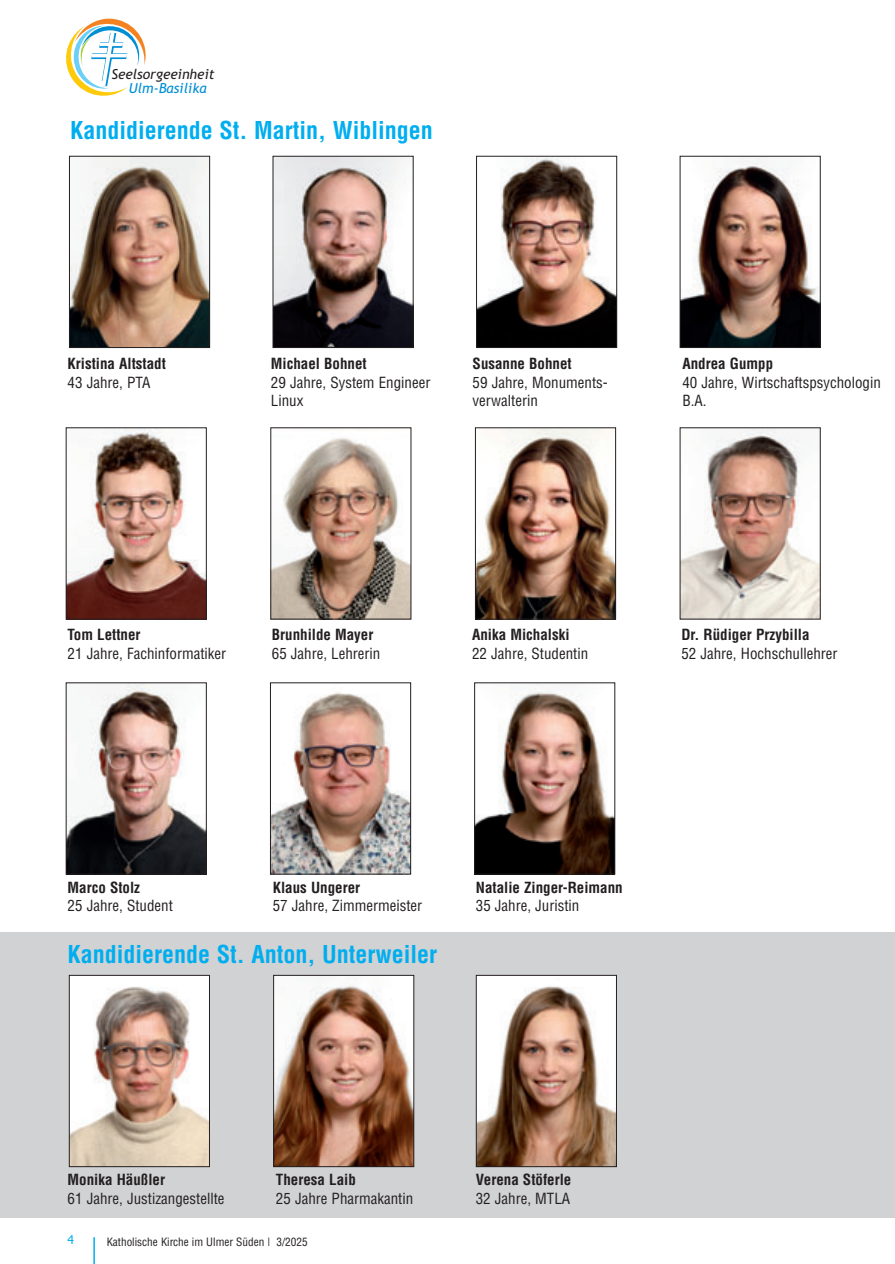
<style>
.page{position:relative;width:895px;height:1264px;background:#fff}
.page>*{position:absolute;margin:0;border:0;box-sizing:border-box;transform-origin:0 0}
.t1{font:700 condensed 24px "Helvetica";color:#00aeef}
.t2{font:condensed 15px/18.8px "Helvetica";color:#231f20}
.t3{font:700 condensed 15px "Helvetica";color:#231f20}
.t4{font:italic 13.8px "Trebuchet MS";color:#231f20}
.t5{font:italic 13.8px "Trebuchet MS";color:#008fd5}
.t6{font:12px "Tahoma";color:#00aeef}
.t7{font:condensed 11.25px "Helvetica";color:#231f20}
</style>
<div class="page">
<div style="left:0;top:932px;width:895px;height:285px;background:#d1d2d4"></div>
<svg style="left:66px;top:19px;width:80px;height:77px"></svg>
<hr style="left:93px;top:1236px;width:2px;height:27px;background:#00aeef">
<img style="left:71px;top:977px;width:137px;height:187px">
<div style="left:69px;top:975px;width:141px;height:191px;border:1px solid #231f20"></div>
<img style="left:276px;top:977px;width:136px;height:187px">
<div style="left:274px;top:975px;width:140px;height:191px;border:1px solid #231f20"></div>
<img style="left:478px;top:977px;width:136px;height:187px">
<div style="left:476px;top:975px;width:140px;height:191px;border:1px solid #231f20"></div>
<img style="left:71px;top:158px;width:137px;height:187px">
<div style="left:69px;top:156px;width:141px;height:191px;border:1px solid #231f20"></div>
<img style="left:682px;top:158px;width:136px;height:187px">
<div style="left:680px;top:156px;width:140px;height:191px;border:1px solid #231f20"></div>
<img style="left:275px;top:158px;width:136px;height:187px">
<div style="left:273px;top:156px;width:140px;height:191px;border:1px solid #231f20"></div>
<img style="left:478px;top:158px;width:137px;height:187px">
<div style="left:476px;top:156px;width:141px;height:191px;border:1px solid #231f20"></div>
<img style="left:68px;top:429px;width:136px;height:188px">
<div style="left:66px;top:427px;width:140px;height:192px;border:1px solid #231f20"></div>
<img style="left:682px;top:429px;width:136px;height:188px">
<img style="left:273px;top:429px;width:136px;height:188px">
<img style="left:477px;top:429px;width:137px;height:188px">
<div style="left:475px;top:427px;width:141px;height:192px;border:1px solid #231f20"></div>
<img style="left:68px;top:684px;width:136px;height:188px">
<div style="left:66px;top:682px;width:140px;height:192px;border:1px solid #231f20"></div>
<img style="left:272px;top:692px;width:137px;height:180px">
<div style="left:270px;top:682px;width:141px;height:192px;border:1px solid #231f20"></div>
<img style="left:477px;top:684px;width:136px;height:188px">
<div style="left:475px;top:682px;width:140px;height:192px;border:1px solid #231f20"></div>
<p class="t4" style="left:111px;top:69px;width:105px">Seelsorgeeinheit</p>
<p class="t5" style="left:129px;top:83px;width:79px">Ulm-Basilika</p>
<h1 class="t1" style="left:70px;top:117px;width:364px">Kandidierende St. Martin, Wiblingen</h1>
<p class="t3" style="left:68px;top:355px;width:100px">Kristina Altstadt</p>
<p class="t2" style="left:68px;top:373px;width:84px">43 Jahre, PTA</p>
<p class="t3" style="left:271px;top:355px;width:97px">Michael Bohnet</p>
<p class="t2" style="left:271px;top:373px;width:161px">29 Jahre, System Engineer<br>Linux</p>
<p class="t3" style="left:473px;top:355px;width:101px">Susanne Bohnet</p>
<p class="t2" style="left:473px;top:373px;width:137px">59 Jahre, Monuments&shy;verwalterin</p>
<p class="t3" style="left:682px;top:355px;width:92px">Andrea Gumpp</p>
<p class="t2" style="left:682px;top:373px;width:200px">40 Jahre, Wirtschaftspsychologin<br>B.A.</p>
<p class="t3" style="left:68px;top:626px;width:75px">Tom Lettner</p>
<p class="t2" style="left:68px;top:644px;width:160px">21 Jahre, Fachinformatiker</p>
<p class="t3" style="left:272px;top:626px;width:103px">Brunhilde Mayer</p>
<p class="t2" style="left:272px;top:644px;width:110px">65 Jahre, Lehrerin</p>
<p class="t3" style="left:472px;top:626px;width:99px">Anika Michalski</p>
<p class="t2" style="left:472px;top:644px;width:118px">22 Jahre, Studentin</p>
<p class="t3" style="left:681px;top:626px;width:130px">Dr. Rüdiger Przybilla</p>
<p class="t2" style="left:681px;top:644px;width:158px">52 Jahre, Hochschullehrer</p>
<p class="t3" style="left:68px;top:878px;width:74px">Marco Stolz</p>
<p class="t2" style="left:68px;top:896px;width:107px">25 Jahre, Student</p>
<p class="t3" style="left:273px;top:878px;width:89px">Klaus Ungerer</p>
<p class="t2" style="left:273px;top:896px;width:151px">57 Jahre, Zimmermeister</p>
<h1 class="t1" style="left:68px;top:940px;width:371px">Kandidierende St. Anton, Unterweiler</h1>
<p class="t3" style="left:476px;top:878px;width:148px">Natalie Zinger-Reimann</p>
<p class="t2" style="left:476px;top:896px;width:105px">35 Jahre, Juristin</p>
<p class="t3" style="left:68px;top:1171px;width:99px">Monika Häußler</p>
<p class="t2" style="left:68px;top:1189px;width:158px">61 Jahre, Justizangestellte</p>
<p class="t3" style="left:276px;top:1171px;width:81px">Theresa Laib</p>
<p class="t2" style="left:276px;top:1189px;width:139px">25 Jahre Pharmakantin</p>
<p class="t6" style="left:68px;top:1231px;width:8px">4</p>
<p class="t7" style="left:107px;top:1235px;width:203px">Katholische Kirche im Ulmer Süden | 3/2025</p>
<p class="t3" style="left:476px;top:1171px;width:97px">Verena Stöferle</p>
<p class="t2" style="left:476px;top:1189px;width:96px">32 Jahre, MTLA</p>
</div>
